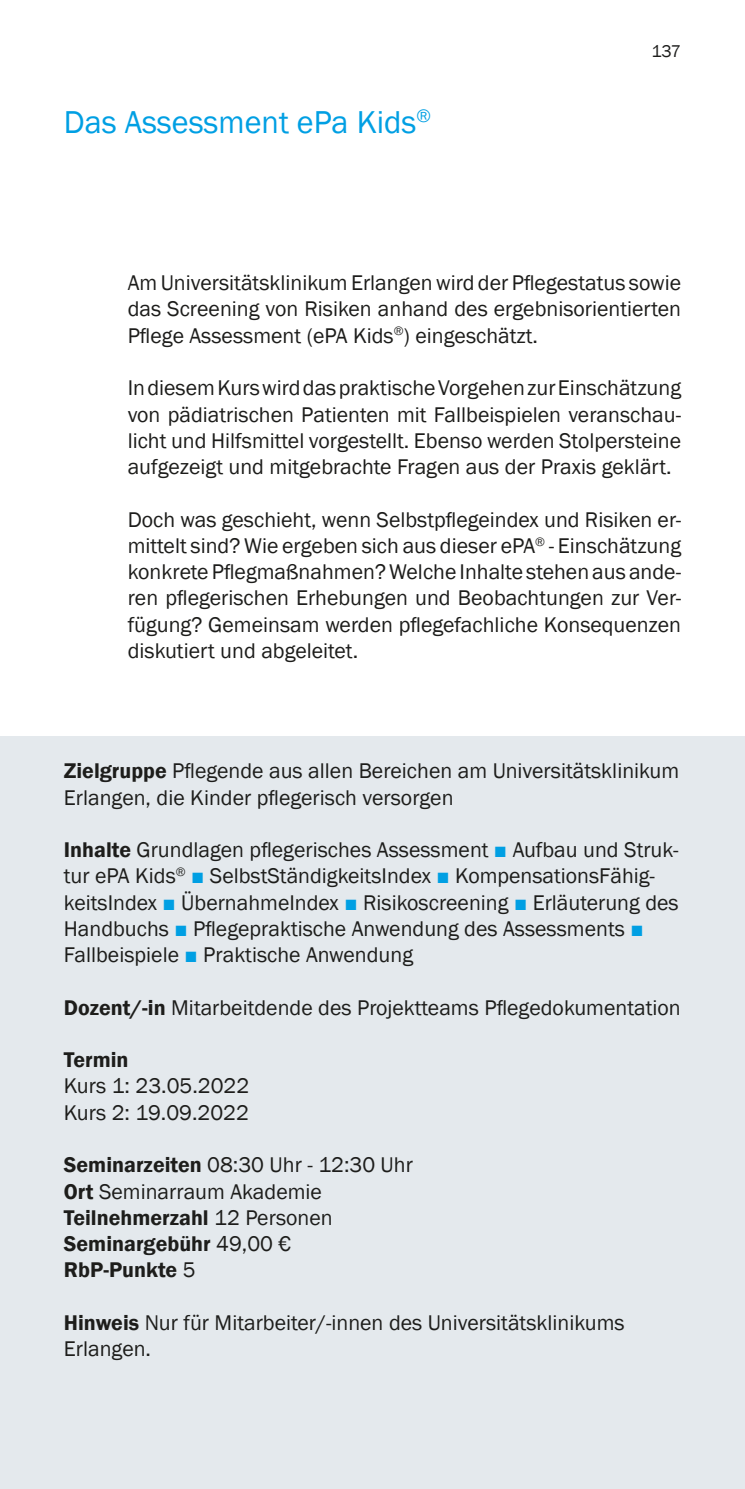
<style>
.page{position:relative;width:745px;height:1489px;background:#fff}
.page>*{position:absolute;margin:0;border:0;box-sizing:border-box;transform-origin:0 0}
.t1{font:32.5px "Franklin Gothic";color:#009fe3}
.t2{font:22px/26.2px "Franklin Gothic";color:#1d1d1b}
.t3{font:600 22px/26.2px "Franklin Gothic";color:#1d1d1b}
.t4{font:17.5px "Franklin Gothic";color:#1d1d1b}
.s1{font-weight:600}
.s2{color:#009fe3}
.s3{font-weight:400}
</style>
<div class="page">
<div style="left:0;top:736px;width:744px;height:752px;background:#e4e9ed"></div>
<h1 class="t1" style="left:64px;top:102px;width:368px">Das Assessment ePa Kids<sup>®</sup></h1>
<p class="t4" style="left:651px;top:40px;width:31px">137</p>
<p class="t2" style="left:128px;top:270px;width:554px;text-align:justify">Am Universitätsklinikum Erlangen wird der Pflegestatus sowie das Screening von Risiken anhand des ergebnisorientierten Pflege Assessment (ePA Kids<sup>®</sup>) eingeschätzt.</p>
<p class="t2" style="left:128px;top:375px;width:554px;text-align:justify">In diesem Kurs wird das praktische Vorgehen zur Einschätzung von pädiatrischen Patienten mit Fallbeispielen veranschau&shy;licht und Hilfsmittel vorgestellt. Ebenso werden Stolpersteine aufgezeigt und mitgebrachte Fragen aus der Praxis geklärt.</p>
<p class="t2" style="left:128px;top:506px;width:554px;text-align:justify">Doch was geschieht, wenn Selbstpflegeindex und Risiken er&shy;mittelt sind? Wie ergeben sich aus dieser ePA<sup>®</sup> - Einschätzung konkrete Pflegmaßnahmen? Welche Inhalte stehen aus ande&shy;ren pflegerischen Erhebungen und Beobachtungen zur Ver&shy;fügung? Gemeinsam werden pflegefachliche Konsequenzen diskutiert und abgeleitet.</p>
<p class="t2" style="left:64px;top:758px;width:616px"><span class="s1">Zielgruppe</span> Pflegende aus allen Bereichen am Universitätsklinikum<br>Erlangen, die Kinder pflegerisch versorgen</p>
<p class="t2" style="left:64px;top:837px;width:616px"><span class="s1">Inhalte</span> Grundlagen pflegerisches Assessment <span class="s2">■</span> Aufbau und Struk&shy;tur ePA Kids<sup>®</sup> <span class="s2">■</span> SelbstStändigkeitsIndex <span class="s2">■</span> KompensationsFähig&shy;keitsIndex <span class="s2">■</span> ÜbernahmeIndex <span class="s2">■</span> Risikoscreening <span class="s2">■</span> Erläuterung des Handbuchs <span class="s2">■</span> Pflegepraktische Anwendung des Assessments <span class="s2">■ </span>Fallbeispiele <span class="s2">■</span> Praktische Anwendung</p>
<p class="t2" style="left:64px;top:994px;width:618px"><span class="s1">Dozent/-in</span> Mitarbeitdende des Projektteams Pflegedokumentation</p>
<p class="t3" style="left:64px;top:1046px;width:66px">Termin</p>
<p class="t2" style="left:64px;top:1073px;width:187px">Kurs 1: 23.05.2022<br>Kurs 2: 19.09.2022</p>
<p class="t3" style="left:64px;top:1151px;width:350px">Seminarzeiten <span class="s3">08:30 Uhr - 12:30 Uhr<br></span>Ort <span class="s3">Seminarraum Akademie<br></span>Teilnehmerzahl <span class="s3">12 Personen<br></span>Seminargebühr <span class="s3">49,00 €<br></span>RbP-Punkte <span class="s3">5</span></p>
<p class="t2" style="left:64px;top:1309px;width:562px"><span class="s1">Hinweis</span> Nur für Mitarbeiter/-innen des Universitätsklinikums<br>Erlangen.</p>
</div>
